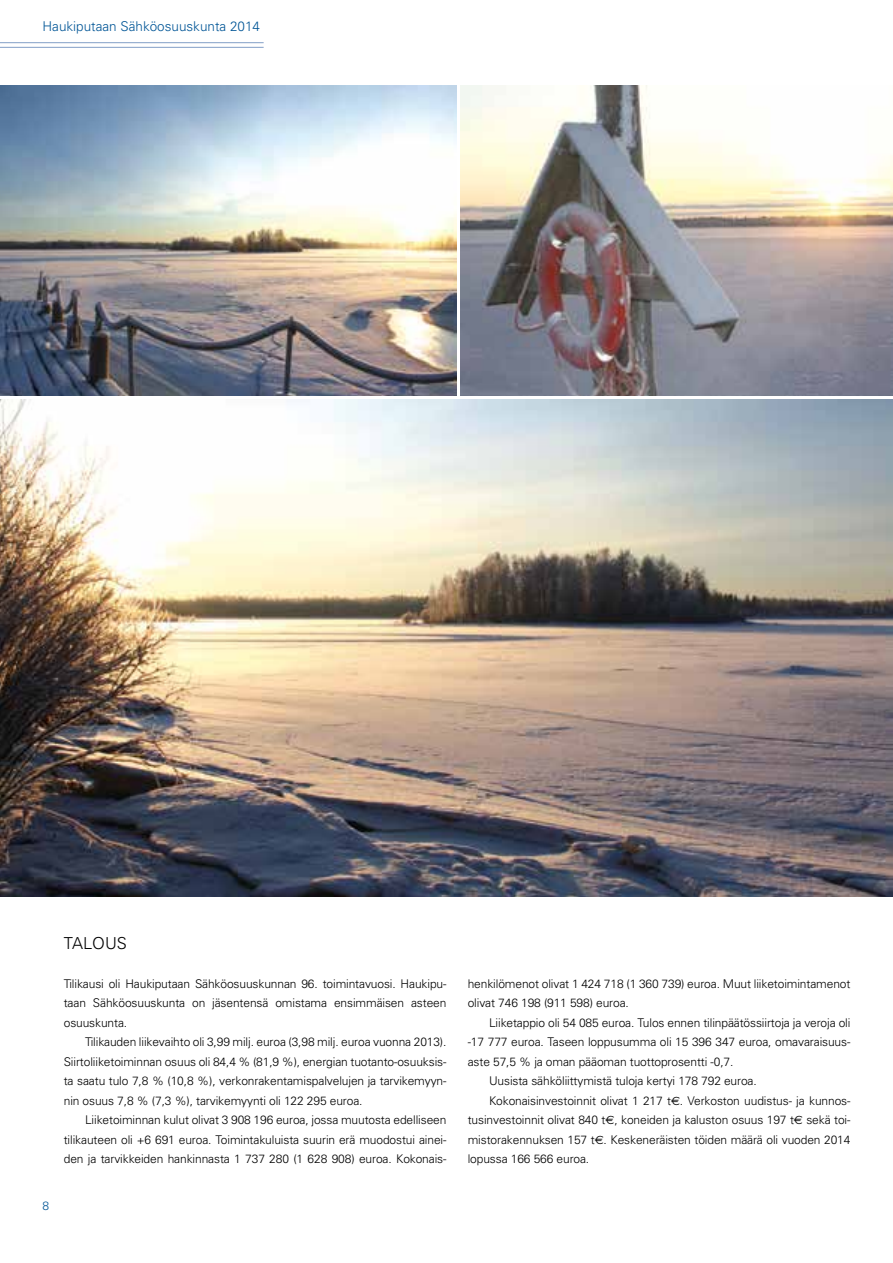
<style>
.page{position:relative;width:893px;height:1263px;background:#fff}
.page>*{position:absolute;margin:0;border:0;box-sizing:border-box;transform-origin:0 0}
.t1{font:300 16.5px "Univers";color:#000}
.t2{font:300 13.5px "Univers";color:#005596}
.t3{font:300 12px/19.5px "Univers";letter-spacing:-.01em;color:#000;text-align:justify}
.t4{font:300 12px "Univers";color:#005596}
.s1{font-family:"Euro Sans";font-weight:400}
</style>
<div class="page">
<hr style="left:0;top:42px;width:264px;height:1px;background:#829ec7">
<hr style="left:0;top:47px;width:264px;height:1px;background:#829ec7">
<img style="left:0;top:400px;width:893px;height:496px">
<img style="left:460px;top:85px;width:433px;height:310px">
<img style="left:0;top:85px;width:456px;height:310px">
<p class="t2" style="left:43px;top:18px;width:219px">Haukiputaan Sähköosuuskunta 2014</p>
<p class="t4" style="left:43px;top:1199px;width:8px">8</p>
<h1 class="t1" style="left:64px;top:933px;width:65px">TALOUS</h1>
<p class="t3" style="left:64px;top:973px;width:384px">Tilikausi oli Haukiputaan Sähköosuuskunnan 96. toimintavuosi. Haukipu&shy;taan Sähköosuuskunta on jäsentensä omistama ensimmäisen asteen osuuskunta.</p>
<p class="t3" style="left:64px;top:1032px;width:384px;text-indent:21px">Tilikauden liikevaihto oli 3,99 milj. euroa (3,98 milj. euroa vuonna 2013).<br>Siirtoliiketoiminnan osuus oli 84,4 % (81,9 %), energian tuotanto-osuuksis&shy;ta saatu tulo 7,8 % (10,8 %), verkonrakentamispalvelujen ja tarvikemyyn&shy;nin osuus 7,8 % (7,3 %), tarvikemyynti oli 122 295 euroa.</p>
<p class="t3" style="left:64px;top:1110px;width:384px;text-indent:21px">Liiketoiminnan kulut olivat 3 908 196 euroa, jossa muutosta edelliseen tilikauteen oli +6 691 euroa. Toimintakuluista suurin erä muodostui ainei&shy;den ja tarvikkeiden hankinnasta 1 737 280 (1 628 908) euroa. Kokonais-</p>
<p class="t3" style="left:468px;top:973px;width:384px">henkilömenot olivat 1 424 718 (1 360 739) euroa. Muut liiketoimintamenot olivat 746 198 (911 598) euroa.</p>
<p class="t3" style="left:489px;top:1012px;width:363px">Liiketappio oli 54 085 euroa. Tulos ennen tilinpäätössiirtoja ja veroja oli</p>
<p class="t3" style="left:468px;top:1032px;width:384px">-17 777 euroa. Taseen loppusumma oli 15 396 347 euroa, omavaraisuus-</p>
<p class="t3" style="left:468px;top:1051px;width:267px">aste 57,5 % ja oman pääoman tuottoprosentti -0,7.</p>
<p class="t3" style="left:489px;top:1071px;width:269px">Uusista sähköliittymistä tuloja kertyi 178 792 euroa.</p>
<p class="t3" style="left:489px;top:1090px;width:363px">Kokonaisinvestoinnit olivat 1 217 t<span class="s1">€</span>. Verkoston uudistus- ja kunnos-</p>
<p class="t3" style="left:468px;top:1110px;width:384px">tusinvestoinnit olivat 840 t<span class="s1">€</span>, koneiden ja kaluston osuus 197 t<span class="s1">€</span> sekä toi-</p>
<p class="t3" style="left:468px;top:1129px;width:384px">mistorakennuksen 157 t<span class="s1">€</span>. Keskeneräisten töiden määrä oli vuoden 2014</p>
<p class="t3" style="left:468px;top:1149px;width:123px">lopussa 166 566 euroa.</p>
</div>
